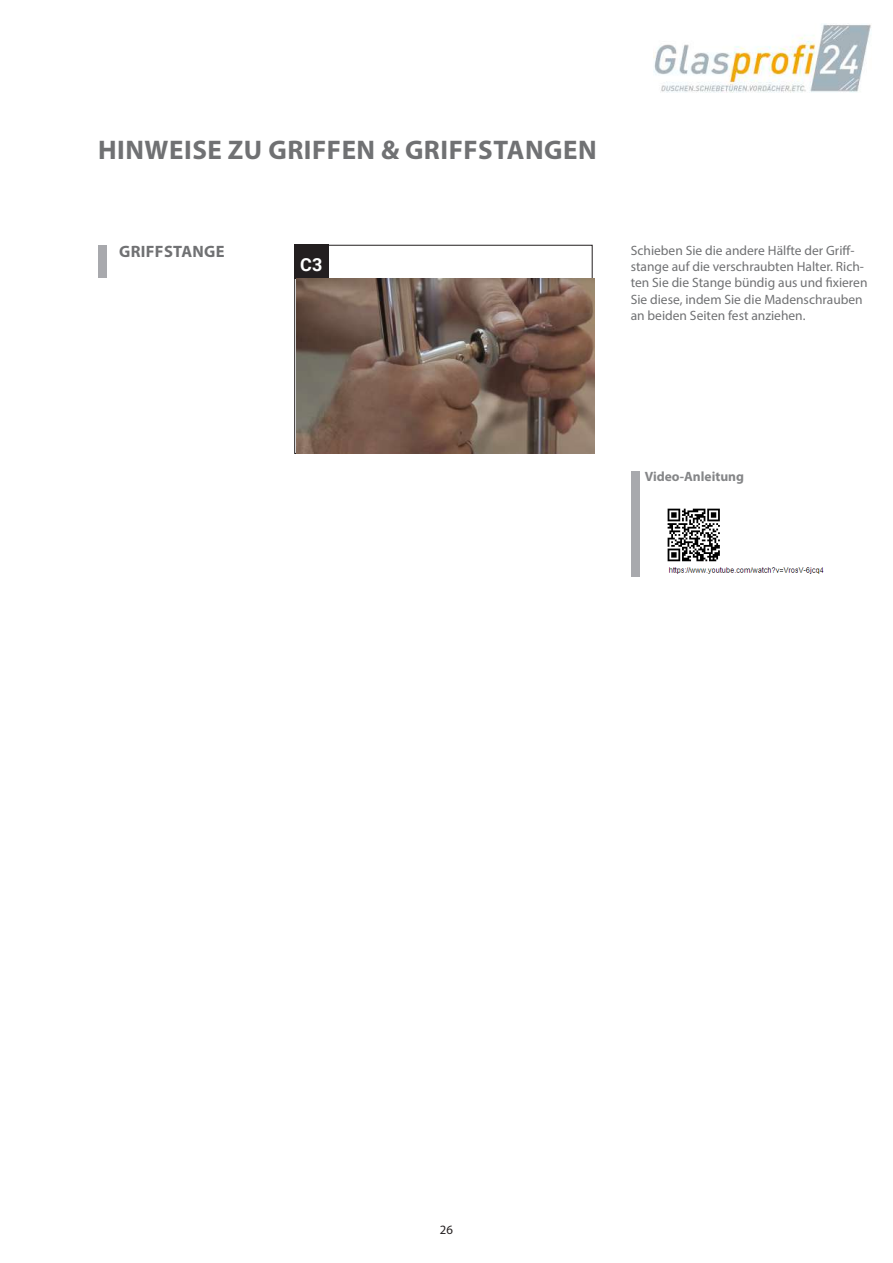
<style>
.page{position:relative;width:893px;height:1263px;background:#fff}
.page>*{position:absolute;margin:0;border:0;box-sizing:border-box;transform-origin:0 0}
.t1{font:700 27px "Myriad Pro";letter-spacing:.02em;color:#707173}
.t2{font:700 18px "Roboto";color:#fff}
.t3{font:700 16.5px "Myriad Pro";letter-spacing:.02em;color:#707173}
.t4{font:13.5px/16.2px "Myriad Pro";color:#707173}
.t5{font:700 13.5px "Myriad Pro";color:#858688}
.t6{font:12.75px "Myriad Pro";color:#231f20}
</style>
<div class="page">
<img style="left:653px;top:23px;width:218px;height:69px">
<div style="left:294px;top:245px;width:34px;height:34px;background:#231f20"></div>
<div style="left:98px;top:245px;width:8px;height:33px;background:#a8a9ad"></div>
<img style="left:297px;top:279px;width:297px;height:175px">
<img style="left:667px;top:508px;width:157px;height:66px">
<div style="left:631px;top:471px;width:8px;height:105px;background:#a8a9ad"></div>
<h1 class="t1" style="left:98px;top:132px;width:500px">HINWEISE ZU GRIFFEN &amp; GRIFFSTANGEN</h1>
<p class="t3" style="left:119px;top:241px;width:107px">GRIFFSTANGE</p>
<h2 class="t2" style="left:300px;top:252px;width:24px">C3</h2>
<p class="t4" style="left:631px;top:242px;width:238px">Schieben Sie die andere Hälfte der Griff&shy;stange auf die verschraubten Halter. Rich&shy;ten Sie die Stange bündig aus und fixieren Sie diese, indem Sie die Madenschrauben an beiden Seiten fest anziehen.</p>
<p class="t5" style="left:645px;top:468px;width:101px">Video-Anleitung</p>
<p class="t6" style="left:440px;top:1222px;width:15px">26</p>
</div>
